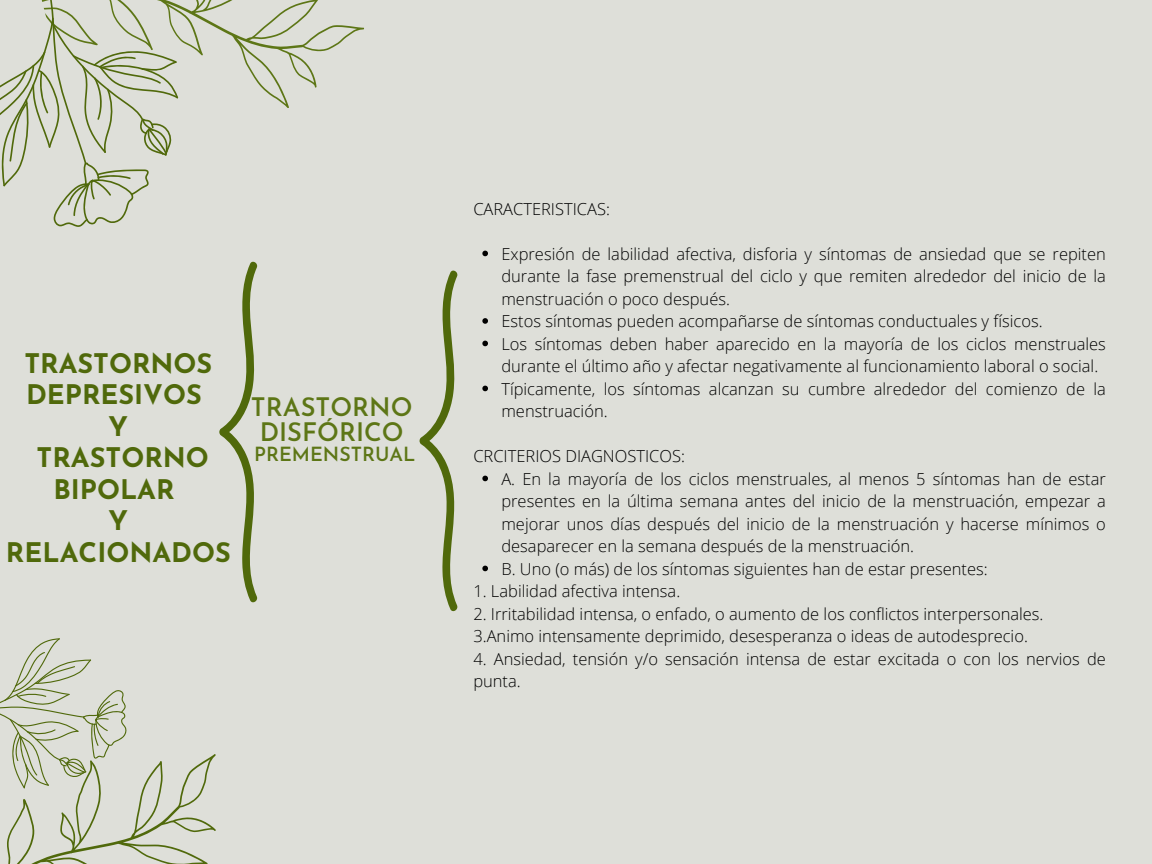
<style>
.page{position:relative;width:1152px;height:864px;background:#dedfd9}
.page>*{position:absolute;margin:0;border:0;box-sizing:border-box;transform-origin:0 0}
.t1{font:700 27px/31.5px "Josefin Sans";color:#50690b;text-align:center}
.t2{font:600 25.5px/24.8px "Josefin Sans";color:#5d7616;text-align:center}
.t3{font:600 19.5px "Josefin Sans";color:#5d7616}
.t4{font:300 16.5px/22.5px "Open Sans";color:#000}
</style>
<div class="page">
<svg style="left:7px;top:754px;width:209px;height:110px"></svg>
<svg style="left:178px;top:0;width:186px;height:108px"></svg>
<svg style="left:0;top:638px;width:127px;height:150px"></svg>
<svg style="left:0;top:0;width:178px;height:227px"></svg>
<svg style="left:482px;top:251px;width:6px;height:5px"></svg>
<svg style="left:482px;top:318px;width:6px;height:6px"></svg>
<svg style="left:482px;top:341px;width:6px;height:5px"></svg>
<svg style="left:482px;top:386px;width:6px;height:5px"></svg>
<svg style="left:482px;top:476px;width:6px;height:5px"></svg>
<svg style="left:482px;top:566px;width:6px;height:5px"></svg>
<svg style="left:219px;top:261px;width:39px;height:342px"></svg>
<svg style="left:420px;top:270px;width:38px;height:342px"></svg>
<p class="t1" style="left:6px;top:350px;width:226px">TRASTORNOS<br>DEPRESIVOS<br>Y<br>TRASTORNO<br>BIPOLAR<br>Y<br>RELACIONADOS</p>
<h2 class="t2" style="left:251px;top:397px;width:163px">TRASTORNO<br>DISFÓRICO</h2>
<h2 class="t3" style="left:254px;top:447px;width:163px">PREMENSTRUAL</h2>
<p class="t4" style="left:473px;top:197px;width:138px">CARACTERISTICAS:</p>
<p class="t4" style="left:501px;top:242px;width:606px;text-align:justify">Expresión de labilidad afectiva, disforia y síntomas de ansiedad que se repiten durante la fase premenstrual del ciclo y que remiten alrededor del inicio de la menstruación o poco después.</p>
<p class="t4" style="left:501px;top:309px;width:543px">Estos síntomas pueden acompañarse de síntomas conductuales y físicos.</p>
<h1 class="t4" style="left:501px;top:332px;width:606px">Los síntomas deben haber aparecido en la mayoría de los ciclos menstruales durante el último año y afectar negativamente al funcionamiento laboral o social.</h1>
<h1 class="t4" style="left:501px;top:377px;width:606px">Típicamente, los síntomas alcanzan su cumbre alrededor del comienzo de la menstruación.</h1>
<p class="t4" style="left:473px;top:444px;width:213px">CRCITERIOS DIAGNOSTICOS:</p>
<p class="t4" style="left:501px;top:467px;width:606px;text-align:justify">A. En la mayoría de los ciclos menstruales, al menos 5 síntomas han de estar presentes en la última semana antes del inicio de la menstruación, empezar a mejorar unos días después del inicio de la menstruación y hacerse mínimos o desaparecer en la semana después de la menstruación.</p>
<h2 class="t4" style="left:501px;top:557px;width:488px">B. Uno (o más) de los síntomas siguientes han de estar presentes:</h2>
<p class="t4" style="left:473px;top:579px;width:208px">1. Labilidad afectiva intensa.</p>
<p class="t4" style="left:473px;top:602px;width:572px">2. Irritabilidad intensa, o enfado, o aumento de los conflictos interpersonales.</p>
<p class="t4" style="left:473px;top:624px;width:556px">3.Animo intensamente deprimido, desesperanza o ideas de autodesprecio.</p>
<p class="t4" style="left:473px;top:647px;width:634px">4. Ansiedad, tensión y/o sensación intensa de estar excitada o con los nervios de punta.</p>
</div>
